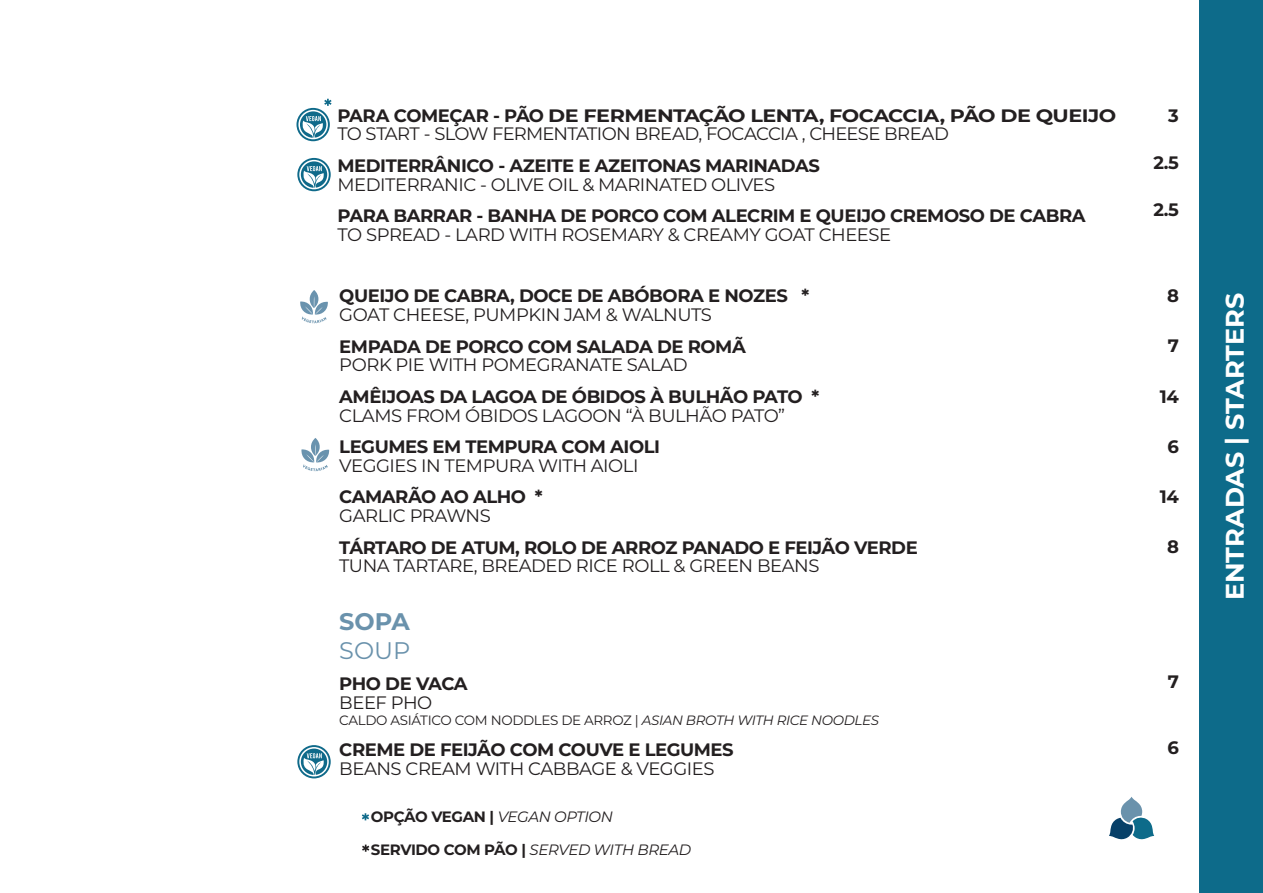
<style>
.page{position:relative;width:1263px;height:893px;background:#fff}
.page>*{position:absolute;margin:0;border:0;box-sizing:border-box;transform-origin:0 0}
.t1{font:700 25.5px "Montserrat";color:#fff}
.t2{font:700 24px "Montserrat";color:#6a92ac}
.t3{font:24px "Montserrat";color:#6a92ac}
.t4{font:700 18px "Montserrat";letter-spacing:-.025em;color:#231f20}
.t5{font:18px "Montserrat";letter-spacing:-.025em;color:#231f20}
.t6{font:italic 15px "Montserrat";letter-spacing:-.025em;color:#231f20}
.t7{font:700 15px "Montserrat";letter-spacing:-.025em;color:#231f20}
.t8{font:13.5px "Montserrat";letter-spacing:-.025em;color:#231f20}
.s1{font-style:italic}
.s2{font-weight:400;font-style:italic}
.s3{font-weight:700;font-style:normal}
</style>
<div class="page">
<svg style="left:362px;top:813px;width:7px;height:7px"></svg>
<svg style="left:362px;top:845px;width:7px;height:7px"></svg>
<div style="left:1199px;top:0;width:64px;height:893px;background:#0d6b8a"></div>
<svg style="left:1109px;top:797px;width:45px;height:43px"></svg>
<svg style="left:296px;top:99px;width:36px;height:42px"></svg>
<svg style="left:297px;top:158px;width:34px;height:33px"></svg>
<svg style="left:297px;top:745px;width:34px;height:33px"></svg>
<svg style="left:300px;top:290px;width:28px;height:33px"></svg>
<svg style="left:301px;top:438px;width:29px;height:33px"></svg>
<p class="t4" style="left:337px;top:102px;width:780px">PARA COMEÇAR - PÃO DE FERMENTAÇÃO LENTA, FOCACCIA, PÃO DE QUEIJO</p>
<p class="t5" style="left:337px;top:122px;width:613px">TO START - SLOW FERMENTATION BREAD, FOCACCIA , CHEESE BREAD</p>
<p class="t4" style="left:337px;top:153px;width:484px">MEDITERRÂNICO - AZEITE E AZEITONAS MARINADAS</p>
<p class="t5" style="left:337px;top:172px;width:439px">MEDITERRANIC - OLIVE OIL &amp; MARINATED OLIVES</p>
<p class="t4" style="left:337px;top:203px;width:750px">PARA BARRAR - BANHA DE PORCO COM ALECRIM E QUEIJO CREMOSO DE CABRA</p>
<p class="t5" style="left:337px;top:222px;width:555px">TO SPREAD - LARD WITH ROSEMARY &amp; CREAMY GOAT CHEESE</p>
<p class="t4" style="left:339px;top:283px;width:471px">QUEIJO DE CABRA, DOCE DE ABÓBORA E NOZES *</p>
<p class="t5" style="left:339px;top:302px;width:374px">GOAT CHEESE, PUMPKIN JAM &amp; WALNUTS</p>
<p class="t4" style="left:339px;top:333px;width:408px">EMPADA DE PORCO COM SALADA DE ROMÃ</p>
<p class="t5" style="left:339px;top:353px;width:350px">PORK PIE WITH POMEGRANATE SALAD</p>
<p class="t4" style="left:339px;top:383px;width:482px">AMÊIJOAS DA LAGOA DE ÓBIDOS À BULHÃO PATO *</p>
<p class="t5" style="left:339px;top:403px;width:447px">CLAMS FROM ÓBIDOS LAGOON “À BULHÃO PATO”</p>
<p class="t4" style="left:339px;top:434px;width:322px">LEGUMES EM TEMPURA COM AIOLI</p>
<p class="t5" style="left:339px;top:453px;width:301px">VEGGIES IN TEMPURA WITH AIOLI</p>
<p class="t4" style="left:339px;top:484px;width:205px">CAMARÃO AO ALHO *</p>
<p class="t5" style="left:339px;top:503px;width:153px">GARLIC PRAWNS</p>
<p class="t4" style="left:339px;top:534px;width:580px">TÁRTARO DE ATUM, ROLO DE ARROZ PANADO E FEIJÃO VERDE</p>
<p class="t5" style="left:339px;top:554px;width:482px">TUNA TARTARE, BREADED RICE ROLL &amp; GREEN BEANS</p>
<h2 class="t2" style="left:339px;top:604px;width:72px">SOPA</h2>
<h2 class="t3" style="left:339px;top:634px;width:73px">SOUP</h2>
<p class="t4" style="left:339px;top:671px;width:130px">PHO DE VACA</p>
<p class="t5" style="left:339px;top:690px;width:95px">BEEF PHO</p>
<p class="t8" style="left:339px;top:711px;width:541px">CALDO ASIÁTICO COM NODDLES DE ARROZ | <span class="s1">ASIAN BROTH WITH RICE NOODLES</span></p>
<p class="t4" style="left:339px;top:737px;width:396px">CREME DE FEIJÃO COM COUVE E LEGUMES</p>
<p class="t5" style="left:339px;top:756px;width:377px">BEANS CREAM WITH CABBAGE &amp; VEGGIES</p>
<p class="t7" style="left:371px;top:806px;width:244px">OPÇÃO VEGAN | <span class="s2">VEGAN OPTION</span></p>
<p class="t6" style="left:371px;top:839px;width:322px"><span class="s3">SERVIDO COM PÃO |</span> SERVED WITH BREAD</p>
<p class="t4" style="left:1168px;top:103px;width:12px">3</p>
<p class="t4" style="left:1153px;top:150px;width:27px">2.5</p>
<p class="t4" style="left:1153px;top:197px;width:27px">2.5</p>
<p class="t4" style="left:1167px;top:283px;width:13px">8</p>
<p class="t4" style="left:1168px;top:333px;width:13px">7</p>
<p class="t4" style="left:1160px;top:383px;width:21px">14</p>
<p class="t4" style="left:1167px;top:433px;width:13px">6</p>
<p class="t4" style="left:1160px;top:484px;width:21px">14</p>
<p class="t4" style="left:1167px;top:534px;width:13px">8</p>
<p class="t4" style="left:1168px;top:669px;width:13px">7</p>
<p class="t4" style="left:1167px;top:735px;width:13px">6</p>
<h1 class="t1" style="left:1216px;top:600px;width:309px;rotate:-90deg">ENTRADAS | STARTERS</h1>
</div>
